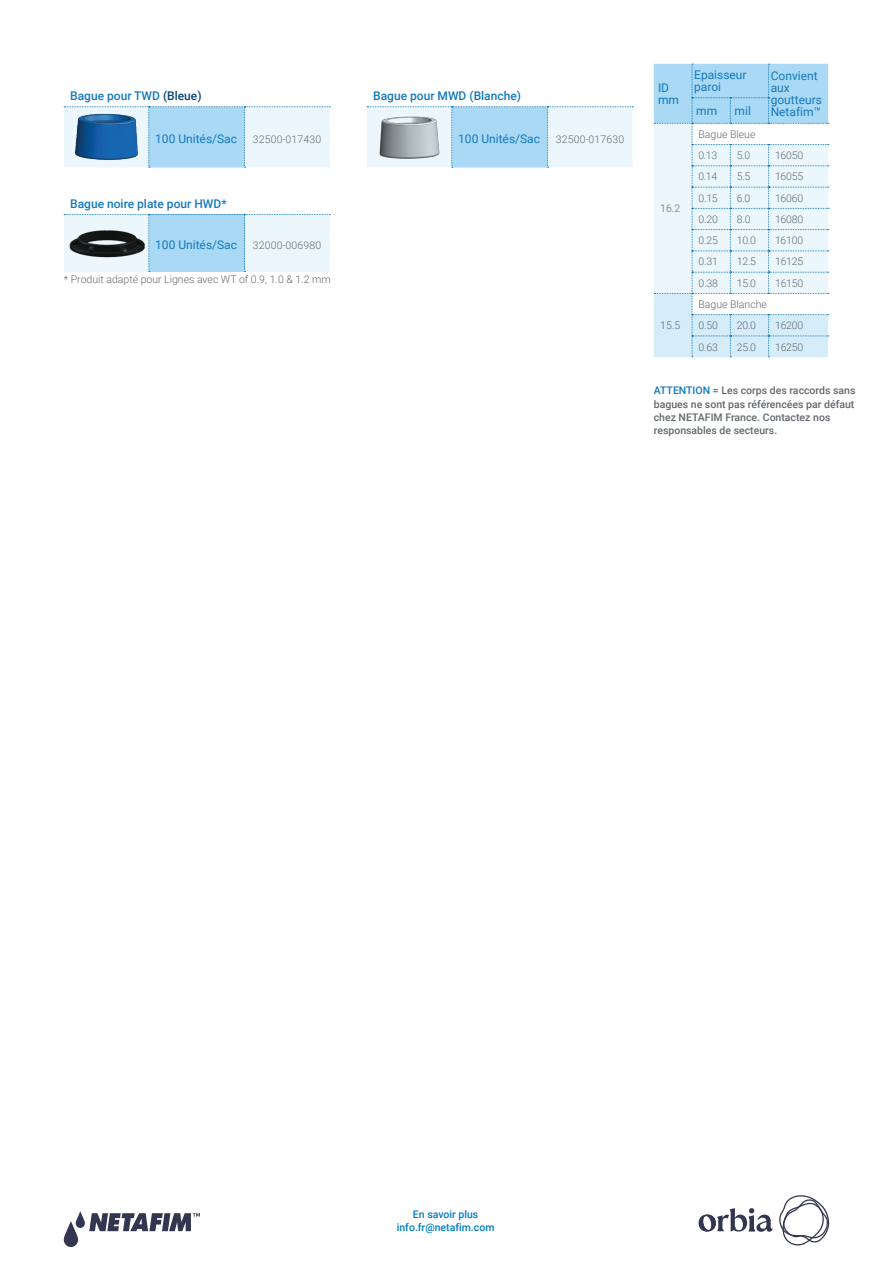
<style>
.page{position:relative;width:893px;height:1263px;background:#fff}
.page>*{position:absolute;margin:0;border:0;box-sizing:border-box;transform-origin:0 0}
.t1{font:12px/12px "Roboto";color:#1479bf}
.t2{font:500 12px "Roboto";color:#1479bf}
.t3{font:300 10.5px/21.3px "Roboto";color:#63686d}
.t4{font:500 10.5px/13.2px "Roboto";color:#63686d}
.t5{font:500 10.5px/13.5px "Roboto";color:#007cc3;text-align:center}
.s1{color:#084778}
.s2{color:#1479bf}
</style>
<div class="page">
<svg style="left:63px;top:1211px;width:137px;height:36px"></svg>
<svg style="left:699px;top:1208px;width:74px;height:24px"></svg>
<svg style="left:779px;top:1195px;width:51px;height:51px"></svg>
<svg style="left:64px;top:106px;width:569px;height:62px;background:#cee9f7"></svg>
<img style="left:69px;top:111px;width:74px;height:52px">
<img style="left:374px;top:112px;width:71px;height:50px">
<svg style="left:654px;top:64px;width:175px;height:293px;background:#d7edf8"></svg>
<svg style="left:64px;top:214px;width:266px;height:58px;background:#cbe8f7"></svg>
<img style="left:66px;top:227px;width:80px;height:32px">
<p class="t2" style="left:70px;top:88px;width:133px">Bague pour TWD <span class="s1">(Bleue)</span></p>
<p class="t2" style="left:373px;top:88px;width:149px">Bague pour MWD (Blanche)</p>
<p class="t1" style="left:155px;top:133px;width:83px">100 Unités/Sac</p>
<p class="t3" style="left:253px;top:128px;width:70px">32500-017430</p>
<p class="t1" style="left:458px;top:133px;width:83px">100 Unités/Sac</p>
<p class="t3" style="left:556px;top:128px;width:70px">32500-017630</p>
<p class="t2" style="left:70px;top:195px;width:158px">Bague noire plate pour HWD*</p>
<p class="t1" style="left:155px;top:239px;width:83px">100 Unités/Sac</p>
<p class="t3" style="left:253px;top:234px;width:70px">32000-006980</p>
<p class="t3" style="left:64px;top:268px;width:268px">* Produit adapté pour Lignes avec WT of 0.9, 1.0 &amp; 1.2 mm</p>
<p class="t1" style="left:658px;top:81px;width:23px">ID mm</p>
<p class="t3" style="left:660px;top:198px;width:22px">16.2</p>
<p class="t3" style="left:660px;top:314px;width:22px">15.5</p>
<p class="t1" style="left:694px;top:69px;width:54px">Epaisseur paroi</p>
<p class="t1" style="left:771px;top:69px;width:53px">Convient aux goutteurs</p>
<p class="t1" style="left:696px;top:104px;width:23px">mm</p>
<p class="t1" style="left:735px;top:104px;width:18px">mil</p>
<p class="t1" style="left:771px;top:105px;width:52px">Netafim™</p>
<p class="t3" style="left:698px;top:123px;width:59px">Bague Bleue<br>0.13</p>
<p class="t3" style="left:737px;top:144px;width:15px">5.0</p>
<p class="t3" style="left:775px;top:144px;width:30px">16050</p>
<p class="t3" style="left:698px;top:166px;width:20px">0.14</p>
<p class="t3" style="left:737px;top:166px;width:15px">5.5</p>
<p class="t3" style="left:775px;top:166px;width:30px">16055</p>
<p class="t3" style="left:698px;top:187px;width:21px">0.15</p>
<p class="t3" style="left:737px;top:187px;width:15px">6.0</p>
<p class="t3" style="left:775px;top:187px;width:30px">16060</p>
<p class="t3" style="left:698px;top:208px;width:21px">0.20</p>
<p class="t3" style="left:737px;top:208px;width:15px">8.0</p>
<p class="t3" style="left:775px;top:208px;width:30px">16080</p>
<p class="t3" style="left:698px;top:229px;width:21px">0.25</p>
<p class="t3" style="left:737px;top:229px;width:21px">10.0</p>
<p class="t3" style="left:775px;top:229px;width:30px">16100</p>
<p class="t3" style="left:698px;top:251px;width:21px">0.31</p>
<p class="t3" style="left:737px;top:251px;width:21px">12.5</p>
<p class="t3" style="left:775px;top:251px;width:30px">16125</p>
<p class="t3" style="left:698px;top:272px;width:21px">0.38</p>
<p class="t3" style="left:737px;top:272px;width:21px">15.0</p>
<p class="t3" style="left:775px;top:272px;width:30px">16150</p>
<p class="t3" style="left:698px;top:293px;width:70px">Bague Blanche<br>0.50</p>
<p class="t3" style="left:737px;top:314px;width:21px">20.0</p>
<p class="t3" style="left:775px;top:314px;width:30px">16200</p>
<p class="t3" style="left:698px;top:336px;width:21px">0.63</p>
<p class="t3" style="left:737px;top:336px;width:21px">25.0</p>
<p class="t3" style="left:775px;top:336px;width:30px">16250</p>
<p class="t4" style="left:654px;top:384px;width:203px"><span class="s2">ATTENTION =</span> Les corps des raccords sans bagues ne sont pas référencées par défaut chez NETAFIM France. Contactez nos responsables de secteurs.</p>
<p class="t5" style="left:397px;top:1207px;width:99px">En savoir plus info.fr@netafim.com</p>
</div>
